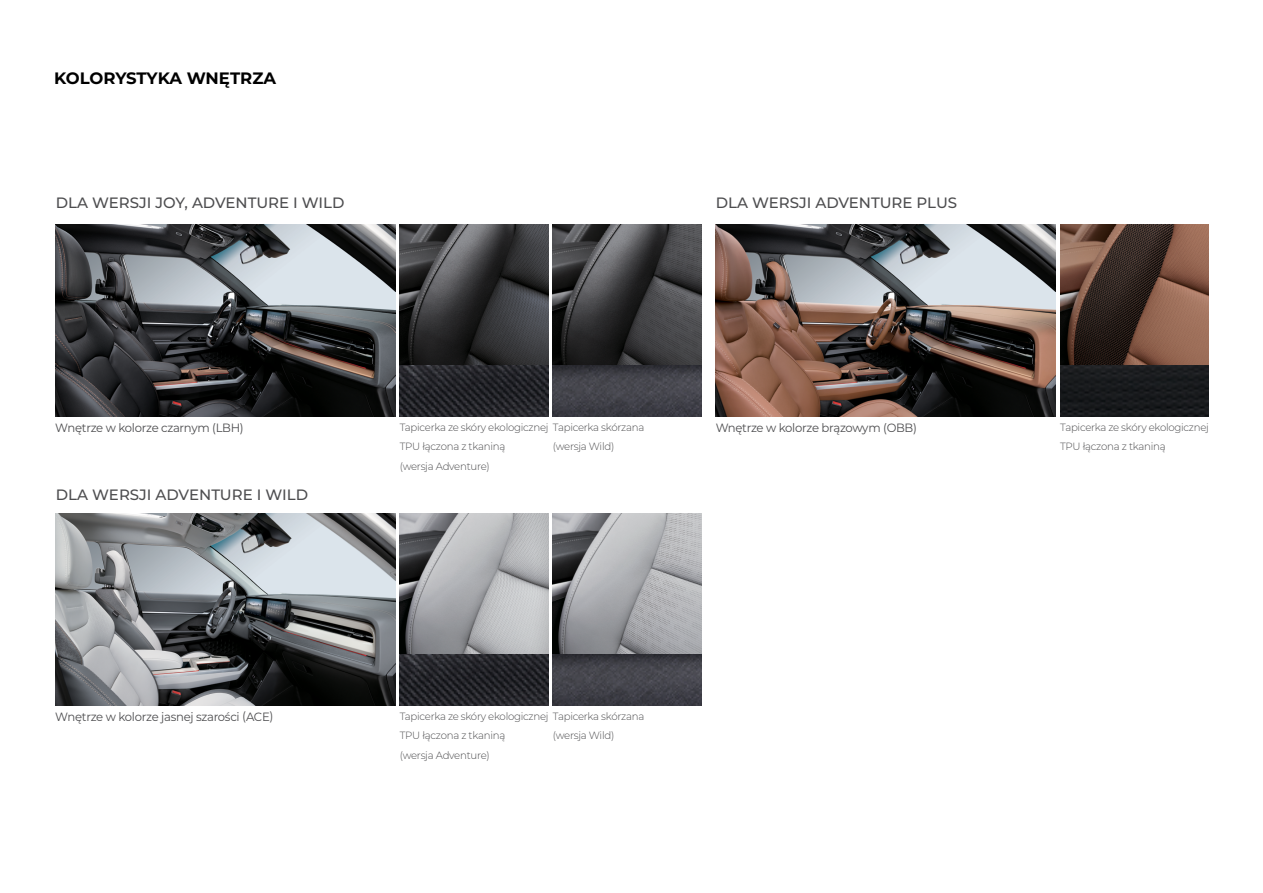
<style>
.page{position:relative;width:1263px;height:893px;background:#fff}
.page>*{position:absolute;margin:0;border:0;box-sizing:border-box;transform-origin:0 0}
.t1{font:700 16.5px "Montserrat";letter-spacing:-.01em;color:#000}
.t2{font:500 15px "Montserrat";color:#4d4d4f}
.t3{font:12px "Montserrat";letter-spacing:-.025em;color:#4d4d4f}
.t4{font:300 10.5px/19.5px "Montserrat";letter-spacing:-.025em;color:#4d4d4f}
</style>
<div class="page">
<img style="left:400px;top:225px;width:149px;height:191px">
<img style="left:553px;top:225px;width:149px;height:191px">
<img style="left:1060px;top:225px;width:149px;height:191px">
<img style="left:55px;top:514px;width:340px;height:191px">
<img style="left:400px;top:514px;width:149px;height:191px">
<img style="left:553px;top:514px;width:149px;height:191px">
<img style="left:55px;top:225px;width:340px;height:191px">
<img style="left:716px;top:225px;width:340px;height:191px">
<h1 class="t1" style="left:54px;top:66px;width:224px">KOLORYSTYKA WNĘTRZA</h1>
<h2 class="t2" style="left:56px;top:192px;width:290px">DLA WERSJI JOY, ADVENTURE I WILD</h2>
<h2 class="t2" style="left:716px;top:192px;width:243px">DLA WERSJI ADVENTURE PLUS</h2>
<p class="t3" style="left:55px;top:419px;width:190px">Wnętrze w kolorze czarnym (LBH)</p>
<p class="t3" style="left:716px;top:419px;width:203px">Wnętrze w kolorze brązowym (OBB)</p>
<p class="t4" style="left:1060px;top:417px;width:150px">Tapicerka ze skóry ekologicznej<br>TPU łączona z tkaniną</p>
<p class="t4" style="left:400px;top:417px;width:246px">Tapicerka ze skóry ekologicznej Tapicerka skórzana<br>TPU łączona z tkaniną<br>(wersja Adventure)</p>
<p class="t4" style="left:553px;top:436px;width:63px">(wersja Wild)</p>
<h2 class="t2" style="left:56px;top:484px;width:254px">DLA WERSJI ADVENTURE I WILD</h2>
<p class="t3" style="left:55px;top:709px;width:220px">Wnętrze w kolorze jasnej szarości (ACE)</p>
<p class="t4" style="left:400px;top:706px;width:246px">Tapicerka ze skóry ekologicznej Tapicerka skórzana<br>TPU łączona z tkaniną<br>(wersja Adventure)</p>
<p class="t4" style="left:553px;top:725px;width:63px">(wersja Wild)</p>
</div>
